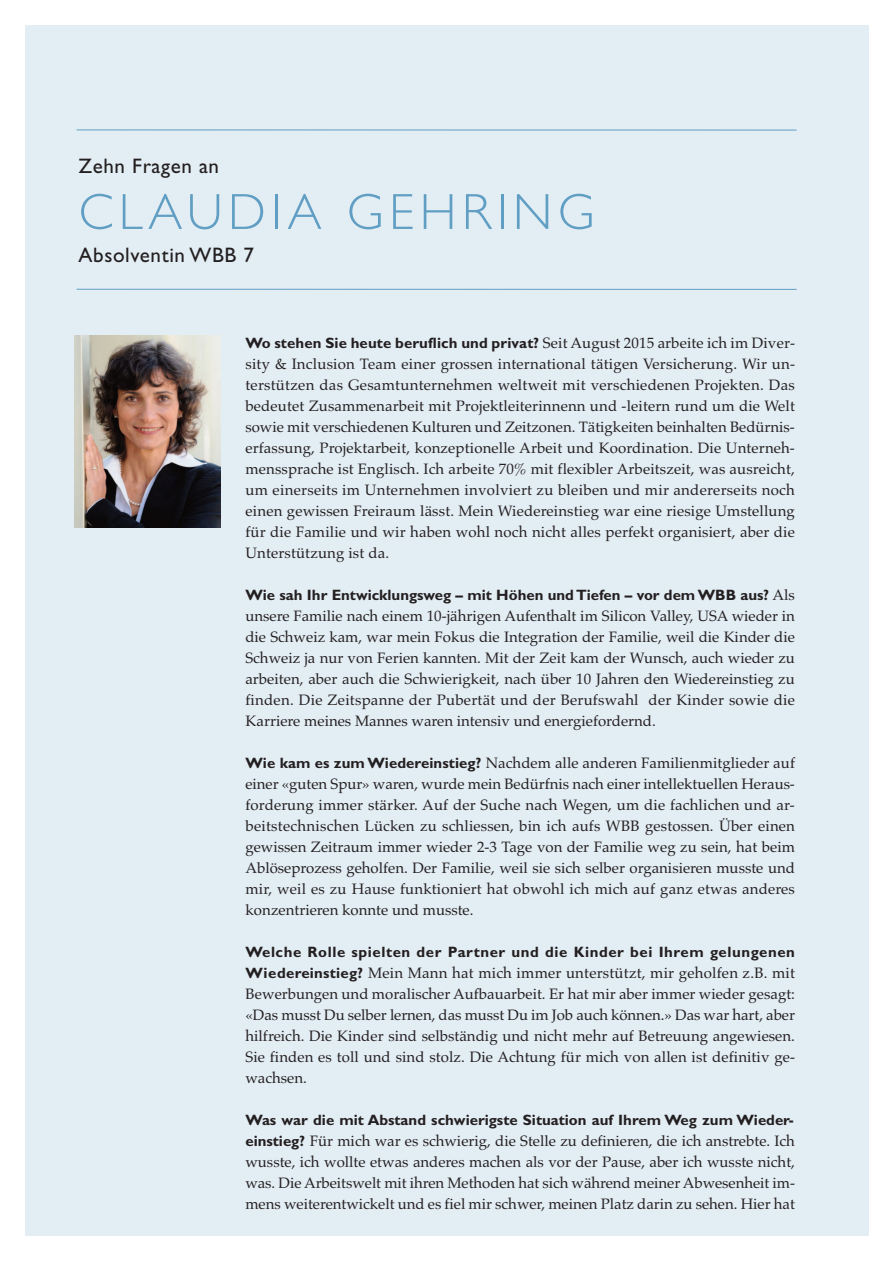
<style>
.page{position:relative;width:893px;height:1263px;background:#fff}
.page>*{position:absolute;margin:0;border:0;box-sizing:border-box;transform-origin:0 0}
.t1{font:300 51px "Gill Sans";letter-spacing:.11em;color:#609fc3}
.t2{font:21px "Gill Sans";letter-spacing:.03em;color:#231f20}
.t3{font:15px/21px "Palatino";color:#231f20;text-align:justify}
.t4{font:700 15px "Gill Sans";color:#231f20}
.t5{font:700 15px "Gill Sans";letter-spacing:.04em;color:#231f20}
.s1{font-family:"Palatino";font-weight:400}
.s2{font-family:"Gill Sans";font-weight:700}
</style>
<div class="page">
<div style="left:26px;top:26px;width:843px;height:1210px;background:#e3edf4"></div>
<hr style="left:77px;top:289px;width:720px;height:1px;background:#609fc3">
<hr style="left:77px;top:130px;width:720px;height:1px;background:#609fc3">
<img style="left:75px;top:336px;width:146px;height:191px">
<h2 class="t2" style="left:79px;top:158px;width:142px">Zehn Fragen an</h2>
<h1 class="t1" style="left:79px;top:194px;width:517px">CLAUDIA GEHRING</h1>
<h2 class="t2" style="left:79px;top:248px;width:177px">Absolventin WBB 7</h2>
<p class="t4" style="left:245px;top:338px;width:551px">Wo stehen Sie heute beruflich und privat? <span class="s1">Seit August 2015 arbeite ich im Diver -</span></p>
<p class="t3" style="left:245px;top:355px;width:551px">si ty &amp; Inclusion Team einer grossen international tätigen Versicherung. Wir un&shy;terstützen das Gesamtunternehmen weltweit mit verschiedenen Projekten. Das bedeutet Zusammenarbeit mit Projektleiterinnenn und -leitern rund um die Welt sowie mit verschiedenen Kulturen und Zeitzonen. Tätigkeiten beinhalten Bedürnis - erfassung, Projektarbeit, konzeptionelle Arbeit und Koordination. Die Unterneh&shy;menssprache ist Englisch. Ich arbeite 70% mit flexibler Arbeitszeit, was ausreicht, um einerseits im Unternehmen involviert zu bleiben und mir andererseits noch einen gewissen Freiraum lässt. Mein Wiedereinstieg war eine riesige Umstellung für die Familie und wir haben wohl noch nicht alles perfekt organisiert, aber die Unterstützung ist da.</p>
<p class="t4" style="left:245px;top:590px;width:551px">Wie sah Ihr Entwicklungsweg – mit Höhen und Tiefen – vor dem WBB aus? <span class="s1">Als</span></p>
<p class="t3" style="left:245px;top:607px;width:551px">unsere Familie nach einem 10-jährigen Aufenthalt im Silicon Valley, USA wieder in die Schweiz kam, war mein Fokus die Integration der Familie, weil die Kinder die Schweiz ja nur von Ferien kannten. Mit der Zeit kam der Wunsch, auch wieder zu arbeiten, aber auch die Schwierigkeit, nach über 10 Jahren den Wiedereinstieg zu finden. Die Zeitspanne der Pubertät und der Berufswahl der Kinder sowie die Karriere meines Mannes waren intensiv und energiefordernd.</p>
<p class="t3" style="left:245px;top:754px;width:551px"><span class="s2">Wie kam es zum Wiedereinstieg?</span> Nachdem alle anderen Familienmitglieder auf einer «guten Spur» waren, wurde mein Bedürfnis nach einer intellektuellen Heraus - forderung immer stärker. Auf der Suche nach Wegen, um die fachlichen und ar&shy;beitstechnischen Lücken zu schliessen, bin ich aufs WBB gestossen. Über einen gewissen Zeitraum immer wieder 2-3 Tage von der Familie weg zu sein, hat beim Ablöseprozess geholfen. Der Familie, weil sie sich selber organisieren musste und mir, weil es zu Hause funktioniert hat obwohl ich mich auf ganz etwas anderes konzentrieren konnte und musste.</p>
<p class="t5" style="left:245px;top:947px;width:551px">Welche Rolle spielten der Partner und die Kinder bei Ihrem gelungenen</p>
<p class="t3" style="left:245px;top:964px;width:551px"><span class="s2">Wiedereinstieg?</span> Mein Mann hat mich immer unterstützt, mir geholfen z.B. mit Bewerbungen und moralischer Aufbauarbeit. Er hat mir aber immer wieder gesagt: «Das musst Du selber lernen, das musst Du im Job auch können.» Das war hart, aber hilfreich. Die Kinder sind selbständig und nicht mehr auf Betreuung angewiesen.<br>Sie finden es toll und sind stolz. Die Achtung für mich von allen ist definitiv ge&shy;wachsen.</p>
<p class="t4" style="left:245px;top:1115px;width:550px">Was war die mit Abstand schwierigste Situation auf Ihrem Weg zum Wieder-</p>
<p class="t3" style="left:245px;top:1132px;width:551px"><span class="s2">einstieg?</span> Für mich war es schwierig, die Stelle zu definieren, die ich anstrebte. Ich wusste, ich wollte etwas anderes machen als vor der Pause, aber ich wusste nicht, was. Die Arbeitswelt mit ihren Methoden hat sich während meiner Abwesenheit im&shy;mens weiterentwickelt und es fiel mir schwer, meinen Platz darin zu sehen. Hier hat</p>
</div>
